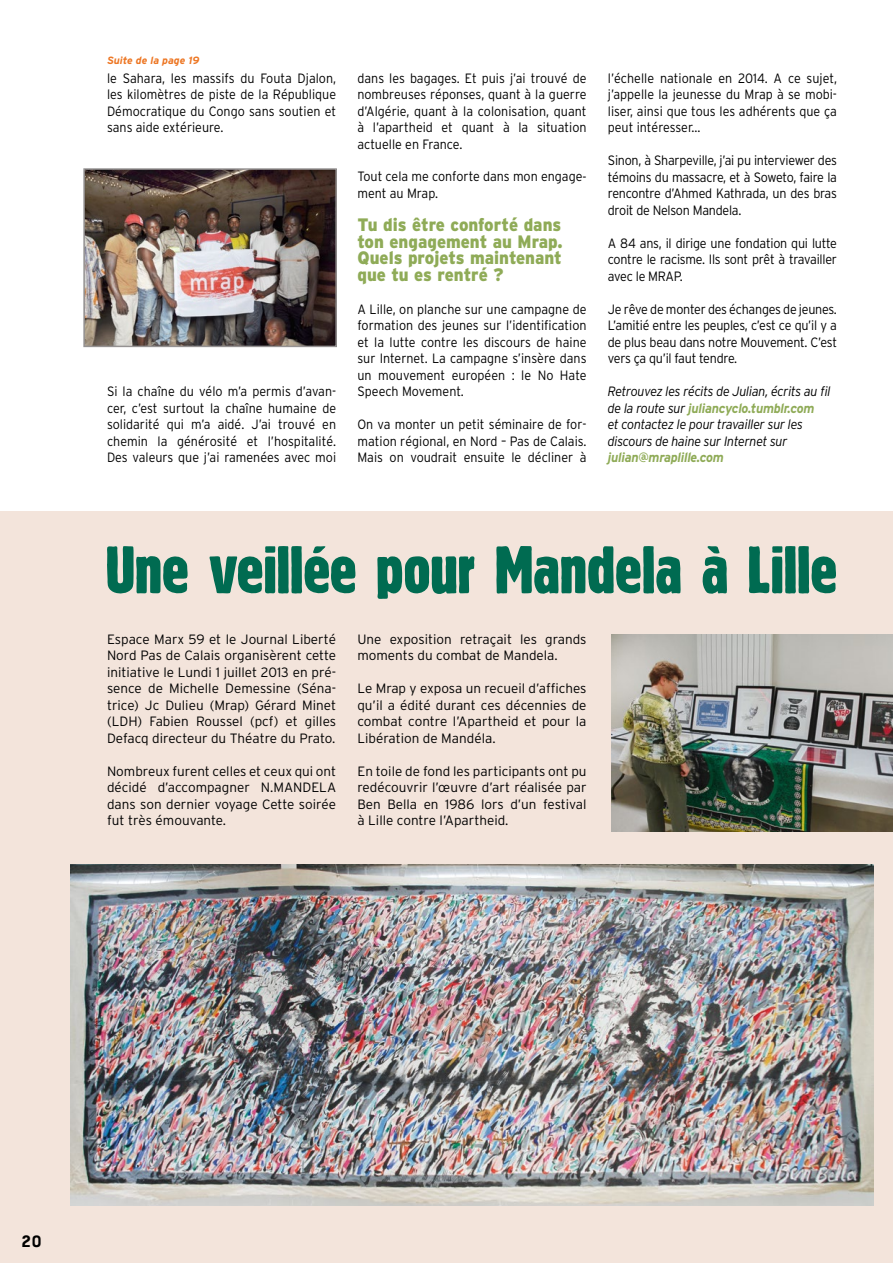
<style>
.page{position:relative;width:893px;height:1263px;background:#fff}
.page>*{position:absolute;margin:0;border:0;box-sizing:border-box;transform-origin:0 0}
.t1{font:64.65px "Block";letter-spacing:.01em;color:#006b51;scale:1.07 1}
.t2{font:900 18px/16.5px "Interstate";color:#8fab57;text-align:justify;scale:.93 1}
.t3{font:700 15px "TT Envy";color:#000}
.t4{font:300 13.5px/16.5px "Interstate";color:#000;text-align:justify;scale:.93 1}
.t5{font:300 13.5px/16.5px "Interstate";color:#000;text-align:justify}
.t6{font:italic 300 13.5px/16.5px "Interstate";letter-spacing:-.02em;color:#000;scale:.93 1}
.t7{font:italic 700 13.5px "Interstate";letter-spacing:-.02em;color:#8fab57;scale:.93 1}
.t8{font:italic 700 10.5px "Interstate";color:#ed7623}
.s1{font-weight:700;color:#8fab57}
</style>
<div class="page">
<div style="left:0;top:511px;width:893px;height:752px;background:#f3e4db"></div>
<img style="left:611px;top:634px;width:282px;height:197px">
<img style="left:70px;top:865px;width:804px;height:340px">
<img style="left:86px;top:171px;width:248px;height:173px">
<div style="left:83px;top:168px;width:254px;height:179px;border:2px solid #959292"></div>
<p class="t8" style="left:107px;top:54px;width:94px">Suite de la page 19</p>
<p class="t4" style="left:107px;top:69px;width:248px">le Sahara, les massifs du Fouta Djalon, les kilomètres de piste de la République Démocratique du Congo sans soutien et sans aide extérieure.</p>
<p class="t4" style="left:107px;top:383px;width:248px">Si la chaîne du vélo m’a permis d’avan&shy;cer, c’est surtout la chaîne humaine de solidarité qui m’a aidé. J’ai trouvé en chemin la générosité et l’hospitalité.<br>Des valeurs que j’ai ramenées avec moi</p>
<p class="t4" style="left:357px;top:69px;width:248px">dans les bagages. Et puis j’ai trouvé de nombreuses réponses, quant à la guerre d’Algérie, quant à la colonisation, quant à l’apartheid et quant à la situation actuelle en France.</p>
<p class="t4" style="left:357px;top:168px;width:248px">Tout cela me conforte dans mon engage&shy;ment au Mrap.</p>
<h2 class="t2" style="left:357px;top:216px;width:222px">Tu dis être conforté dans ton engagement au Mrap.<br>Quels projets maintenant que tu es rentré ?</h2>
<p class="t4" style="left:357px;top:300px;width:248px">A Lille, on planche sur une campagne de formation des jeunes sur l’identification et la lutte contre les discours de haine sur Internet. La campagne s’insère dans un mouvement européen : le No Hate Speech Movement.</p>
<p class="t4" style="left:357px;top:416px;width:248px">On va monter un petit séminaire de for&shy;mation régional, en Nord – Pas de Calais.<br>Mais on voudrait ensuite le décliner à</p>
<p class="t4" style="left:608px;top:69px;width:248px">l’échelle nationale en 2014. A ce sujet, j’appelle la jeunesse du Mrap à se mobi&shy;liser, ainsi que tous les adhérents que ça peut intéresser...</p>
<p class="t4" style="left:608px;top:152px;width:248px">Sinon, à Sharpeville, j’ai pu interviewer des témoins du massacre, et à Soweto, faire la rencontre d’Ahmed Kathrada, un des bras droit de Nelson Mandela.</p>
<p class="t4" style="left:608px;top:234px;width:248px">A 84 ans, il dirige une fondation qui lutte contre le racisme. Ils sont prêt à travailler avec le MRAP.</p>
<p class="t4" style="left:608px;top:300px;width:248px">Je rêve de monter des échanges de jeunes.<br>L’amitié entre les peuples, c’est ce qu’il y a de plus beau dans notre Mouvement. C’est vers ça qu’il faut tendre.</p>
<p class="t6" style="left:608px;top:383px;width:241px">Retrouvez les récits de Julian, écrits au fil de la route sur <span class="s1">juliancyclo.tumblr.com<br></span>et contactez le pour travailler sur les discours de haine sur Internet sur</p>
<p class="t7" style="left:608px;top:450px;width:126px">julian@mraplille.com</p>
<h1 class="t1" style="left:107px;top:537px;width:684px">Une veillée pour Mandela à Lille</h1>
<p class="t5" style="left:107px;top:630px;width:231px">Espace Marx 59 et le Journal Liberté Nord Pas de Calais organisèrent cette initiative le Lundi 1 juillet 2013 en pré&shy;sence de Michelle Demessine (Séna&shy;trice) Jc Dulieu (Mrap) Gérard Minet (LDH) Fabien Roussel (pcf) et gilles Defacq directeur du Théatre du Prato.</p>
<p class="t5" style="left:107px;top:762px;width:231px">Nombreux furent celles et ceux qui ont décidé d’accompagner N.MANDELA dans son dernier voyage Cette soirée fut très émouvante.</p>
<p class="t5" style="left:357px;top:630px;width:231px">Une exposition retraçait les grands moments du combat de Mandela.</p>
<p class="t5" style="left:357px;top:680px;width:231px">Le Mrap y exposa un recueil d’affiches qu’il a édité durant ces décennies de combat contre l’Apartheid et pour la Libération de Mandéla.</p>
<p class="t5" style="left:357px;top:762px;width:231px">En toile de fond les participants ont pu redécouvrir l’œuvre d’art réalisée par Ben Bella en 1986 lors d’un festival à Lille contre l’Apartheid.</p>
<p class="t3" style="left:21px;top:1231px;width:22px">20</p>
</div>
